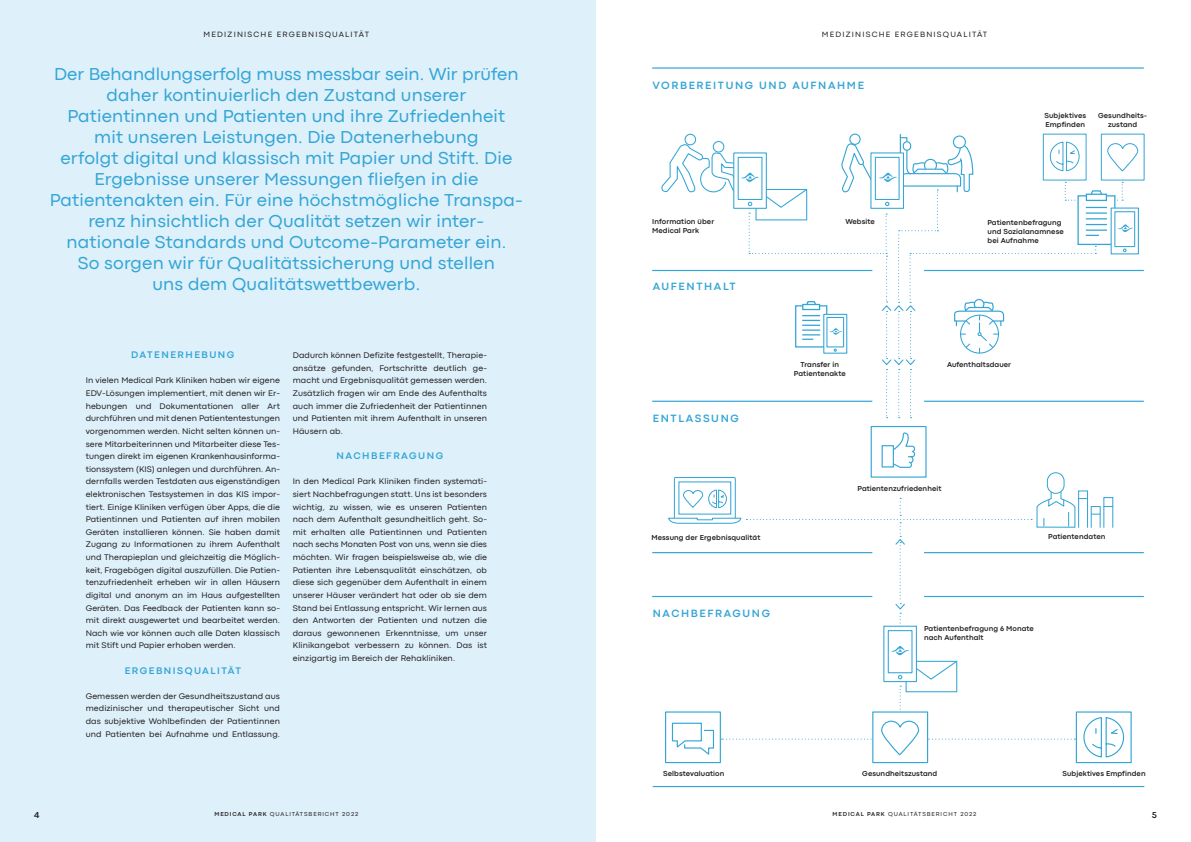
<style>
.page{position:relative;width:1191px;height:842px;background:#fff}
.page>*{position:absolute;margin:0;border:0;box-sizing:border-box;transform-origin:0 0}
.t1{font:18px/21px "Codec Pro";letter-spacing:.01em;color:#33a5d6;text-align:center}
.t2{font:700 11px "Codec Pro";letter-spacing:.15em;color:#33a5d6}
.t3{font:700 10px "Codec Pro";letter-spacing:.15em;color:#33a5d6}
.t4{font:700 9px "Codec Pro";color:#231f20}
.t5{font:8.5px/12.6px "Codec Pro";letter-spacing:.01em;color:#231f20;text-align:justify}
.t6{font:8px "Codec Pro";letter-spacing:.15em;color:#231f20}
.t7{font:700 7.5px/9px "Codec Pro";letter-spacing:.01em;color:#231f20}
.t8{font:6px "Codec Pro";letter-spacing:.15em;color:#231f20}
.s1{font-weight:700}
</style>
<div class="page">
<div style="left:0;top:0;width:595px;height:842px;background:#def0fa"></div>
<div style="left:1046px;top:472px;width:18px;height:22px;border:1px solid #33a5d6;border-radius:8px"></div>
<div style="left:665px;top:711px;width:56px;height:52px;border:1px solid #33a5d6"></div>
<svg style="left:671px;top:722px;width:43px;height:33px"></svg>
<div style="left:872px;top:711px;width:56px;height:52px;background:#fff;border:1px solid #33a5d6"></div>
<div style="left:870px;top:426px;width:56px;height:52px;background:#fff;border:1px solid #33a5d6"></div>
<svg style="left:892px;top:432px;width:23px;height:36px"></svg>
<div style="left:881px;top:445px;width:13px;height:22px;background:#fff;border:1px solid #33a5d6"></div>
<div style="left:1075px;top:711px;width:56px;height:52px;background:#fff;border:1px solid #33a5d6"></div>
<hr style="left:652px;top:67px;width:491px;height:2px;background:#33a5d6">
<hr style="left:652px;top:270px;width:220px;height:1px;background:#33a5d6">
<hr style="left:924px;top:270px;width:219px;height:1px;background:#33a5d6">
<hr style="left:652px;top:401px;width:220px;height:1px;background:#33a5d6">
<hr style="left:652px;top:552px;width:220px;height:1px;background:#33a5d6">
<hr style="left:924px;top:401px;width:219px;height:1px;background:#33a5d6">
<hr style="left:924px;top:552px;width:219px;height:1px;background:#33a5d6">
<hr style="left:652px;top:596px;width:220px;height:1px;background:#33a5d6">
<hr style="left:924px;top:596px;width:219px;height:1px;background:#33a5d6">
<hr style="left:653px;top:786px;width:491px;height:1px;background:#33a5d6">
<div style="left:883px;top:626px;width:34px;height:56px;background:#fff;border:1px solid #33a5d6"></div>
<div style="left:887px;top:630px;width:25px;height:43px;border:1px solid #33a5d6"></div>
<svg style="left:721px;top:646px;width:354px;height:112px"></svg>
<svg style="left:667px;top:476px;width:446px;height:157px"></svg>
<svg style="left:661px;top:133px;width:477px;height:285px"></svg>
<svg style="left:1083px;top:717px;width:41px;height:41px"></svg>
<p class="t6" style="left:204px;top:29px;width:167px">MEDIZINISCHE ERGEBNISQUALITÄT</p>
<p class="t6" style="left:822px;top:29px;width:167px">MEDIZINISCHE ERGEBNISQUALITÄT</p>
<p class="t1" style="left:50px;top:63px;width:474px">Der Behandlungserfolg muss messbar sein. Wir prüfen daher kontinuierlich den Zustand unserer Patientinnen und Patienten und ihre Zufriedenheit<br>mit unseren Leistungen. Die Datenerhebung<br>erfolgt digital und klassisch mit Papier und Stift. Die Ergebnisse unserer Messungen fließen in die Patientenakten ein. Für eine höchstmögliche Transpa&shy;renz hinsichtlich der Qualität setzen wir inter&shy;nationale Standards und Outcome-Parameter ein.<br>So sorgen wir für Qualitätssicherung und stellen<br>uns dem Qualitätswettbewerb.</p>
<p class="t3" style="left:131px;top:349px;width:105px">DATENERHEBUNG</p>
<p class="t5" style="left:86px;top:374px;width:196px">In vielen Medical Park Kliniken haben wir eigene EDV-Lösungen implementiert, mit denen wir Er&shy;hebungen und Dokumentationen aller Art durchführen und mit denen Patiententestungen vorgenommen werden. Nicht selten können un&shy;sere Mitarbeiterinnen und Mitarbeiter diese Tes&shy;tungen direkt im eigenen Krankenhausinforma&shy;tionssystem (KIS) anlegen und durchführen. An&shy;dernfalls werden Testdaten aus eigenständigen elektronischen Testsystemen in das KIS impor&shy;tiert. Einige Kliniken verfügen über Apps, die die Patientinnen und Patienten auf ihren mobilen Geräten installieren können. Sie haben damit Zugang zu Informationen zu ihrem Aufenthalt und Therapieplan und gleichzeitig die Möglich&shy;keit, Fragebögen digital auszufüllen. Die Patien&shy;tenzufriedenheit erheben wir in allen Häusern digital und anonym an im Haus aufgestellten Geräten. Das Feedback der Patienten kann so&shy;mit direkt ausgewertet und bearbeitet werden.<br>Nach wie vor können auch alle Daten klassisch mit Stift und Papier erhoben werden.</p>
<p class="t3" style="left:125px;top:664px;width:118px">ERGEBNISQUALITÄT</p>
<p class="t5" style="left:86px;top:690px;width:196px">Gemessen werden der Gesundheitszustand aus medizinischer und therapeutischer Sicht und das subjektive Wohlbefinden der Patientinnen und Patienten bei Aufnahme und Entlassung.</p>
<p class="t5" style="left:293px;top:349px;width:196px">Dadurch können Defizite festgestellt, Therapie&shy;ansätze gefunden, Fortschritte deutlich ge&shy;macht und Ergebnisqualität gemessen werden.<br>Zusätzlich fragen wir am Ende des Aufenthalts auch immer die Zufriedenheit der Patientinnen und Patienten mit ihrem Aufenthalt in unseren Häusern ab.</p>
<p class="t3" style="left:336px;top:450px;width:108px">NACHBEFRAGUNG</p>
<p class="t5" style="left:293px;top:475px;width:196px">In den Medical Park Kliniken finden systemati&shy;siert Nachbefragungen statt. Uns ist besonders wichtig, zu wissen, wie es unseren Patienten nach dem Aufenthalt gesundheitlich geht. So&shy;mit erhalten alle Patientinnen und Patienten nach sechs Monaten Post von uns, wenn sie dies möchten. Wir fragen beispielsweise ab, wie die Patienten ihre Lebensqualität einschätzen, ob diese sich gegenüber dem Aufenthalt in einem unserer Häuser verändert hat oder ob sie dem Stand bei Entlassung entspricht. Wir lernen aus den Antworten der Patienten und nutzen die daraus gewonnenen Erkenntnisse, um unser Klinikangebot verbessern zu können. Das ist einzigartig im Bereich der Rehakliniken.</p>
<p class="t2" style="left:652px;top:79px;width:213px">VORBEREITUNG UND AUFNAHME</p>
<p class="t7" style="left:1044px;top:111px;width:43px">Subjektives<br>Empfinden</p>
<p class="t7" style="left:1098px;top:111px;width:51px;text-align:center">Gesundheits&shy;zustand</p>
<p class="t7" style="left:652px;top:217px;width:64px">Information über<br>Medical Park</p>
<p class="t7" style="left:987px;top:218px;width:78px">Patientenbefragung und Sozialanamnese bei Aufnahme</p>
<p class="t7" style="left:845px;top:217px;width:31px">Website</p>
<p class="t2" style="left:653px;top:280px;width:85px">AUFENTHALT</p>
<p class="t2" style="left:653px;top:412px;width:88px">ENTLASSUNG</p>
<p class="t7" style="left:651px;top:533px;width:110px">Messung der Ergebnisqualität</p>
<p class="t7" style="left:794px;top:360px;width:53px;text-align:center">Transfer in<br>Patientenakte</p>
<p class="t7" style="left:947px;top:360px;width:66px">Aufenthaltsdauer</p>
<p class="t7" style="left:857px;top:484px;width:85px">Patientenzufriedenheit</p>
<p class="t7" style="left:1048px;top:532px;width:59px">Patientendaten</p>
<p class="t2" style="left:653px;top:607px;width:119px">NACHBEFRAGUNG</p>
<p class="t7" style="left:924px;top:624px;width:111px">Patientenbefragung 6 Monate nach Aufenthalt</p>
<p class="t7" style="left:663px;top:769px;width:63px">Selbstevaluation</p>
<p class="t7" style="left:862px;top:769px;width:77px">Gesundheitszustand</p>
<p class="t7" style="left:1062px;top:769px;width:85px">Subjektives Empfinden</p>
<p class="t4" style="left:34px;top:810px;width:7px">4</p>
<p class="t8" style="left:214px;top:811px;width:145px"><span class="s1">MEDICAL PARK</span> QUALITÄTSBERICHT 2022</p>
<p class="t8" style="left:832px;top:811px;width:145px"><span class="s1">MEDICAL PARK</span> QUALITÄTSBERICHT 2022</p>
<p class="t4" style="left:1151px;top:810px;width:7px">5</p>
</div>
